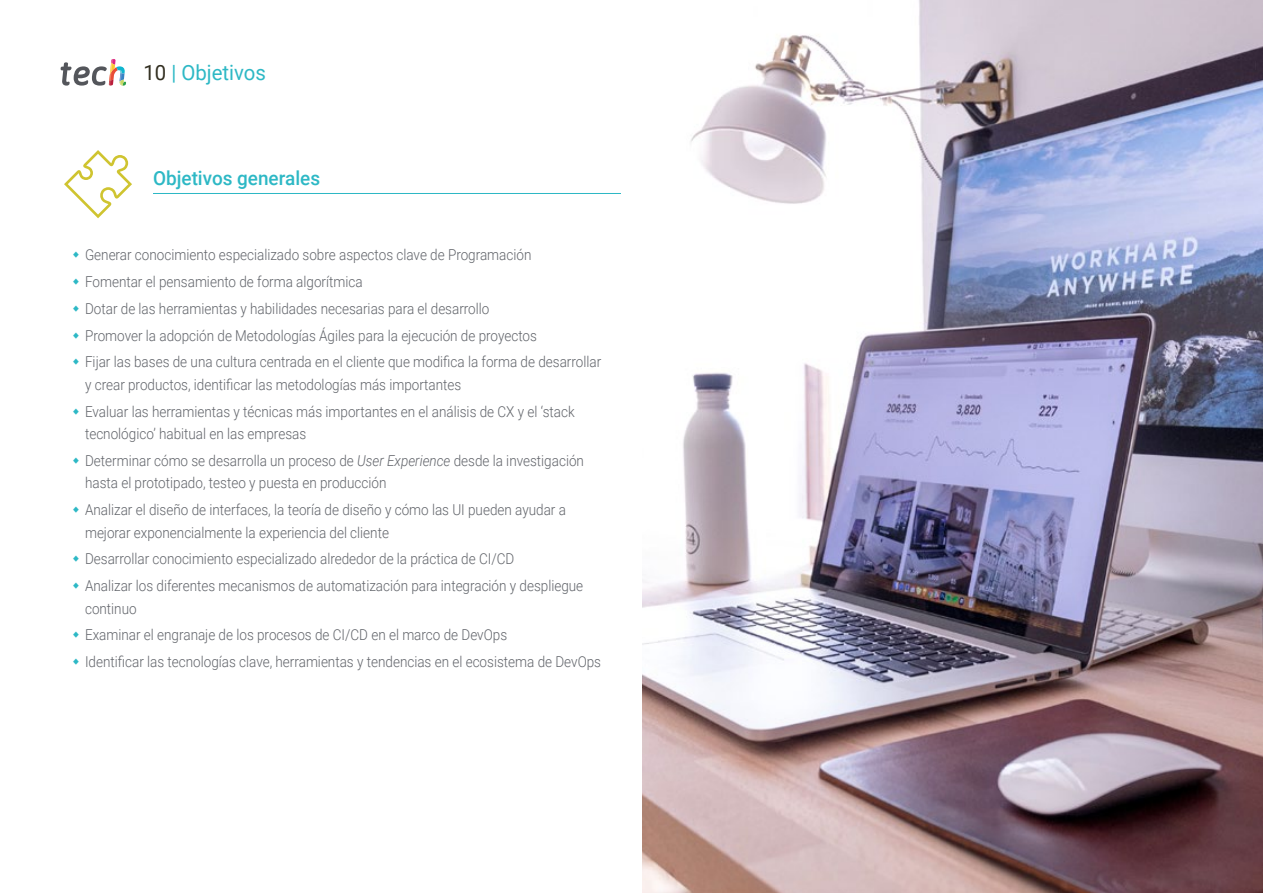
<style>
.page{position:relative;width:1263px;height:893px;background:#fff}
.page>*{position:absolute;margin:0;border:0;box-sizing:border-box;transform-origin:0 0}
.t1{font:21px "Roboto";color:#2db8c5}
.t2{font:500 19.5px "Roboto";color:#2db8c5}
.t3{font:300 15px/26.7px "Roboto";color:#61646a;scale:.9 1}
.s1{color:#312e20}
.s2{font-style:italic}
</style>
<div class="page">
<hr style="left:153px;top:193px;width:468px;height:1px;background:#2db8c5">
<svg style="left:64px;top:150px;width:68px;height:68px"></svg>
<img style="left:642px;top:0;width:621px;height:893px">
<svg style="left:61px;top:59px;width:65px;height:27px"></svg>
<h1 class="t1" style="left:144px;top:57px;width:124px"><span class="s1">10</span> | Objetivos</h1>
<h2 class="t2" style="left:153px;top:165px;width:169px">Objetivos generales</h2>
<p class="t3" style="left:85px;top:241px;width:575px">Generar conocimiento especializado sobre aspectos clave de Programación<br>Fomentar el pensamiento de forma algorítmica<br>Dotar de las herramientas y habilidades necesarias para el desarrollo<br>Promover la adopción de Metodologías Ágiles para la ejecución de proyectos<br>Fijar las bases de una cultura centrada en el cliente que modifica la forma de desarrollar</p>
<p class="t3" style="left:85px;top:370px;width:545px">y crear productos, identificar las metodologías más importantes<br>Evaluar las herramientas y técnicas más importantes en el análisis de CX y el ‘stack</p>
<p class="t3" style="left:85px;top:420px;width:556px">tecnológico’ habitual en las empresas<br>Determinar cómo se desarrolla un proceso de <span class="s2">User Experience</span> desde la investigación</p>
<p class="t3" style="left:85px;top:469px;width:536px">hasta el prototipado, testeo y puesta en producción<br>Analizar el diseño de interfaces, la teoría de diseño y cómo las UI pueden ayudar a</p>
<p class="t3" style="left:85px;top:518px;width:555px">mejorar exponencialmente la experiencia del cliente<br>Desarrollar conocimiento especializado alrededor de la práctica de CI/CD<br>Analizar los diferentes mecanismos de automatización para integración y despliegue</p>
<p class="t3" style="left:85px;top:594px;width:575px">continuo<br>Examinar el engranaje de los procesos de CI/CD en el marco de DevOps<br>Identificar las tecnologías clave, herramientas y tendencias en el ecosistema de DevOps</p>
</div>
